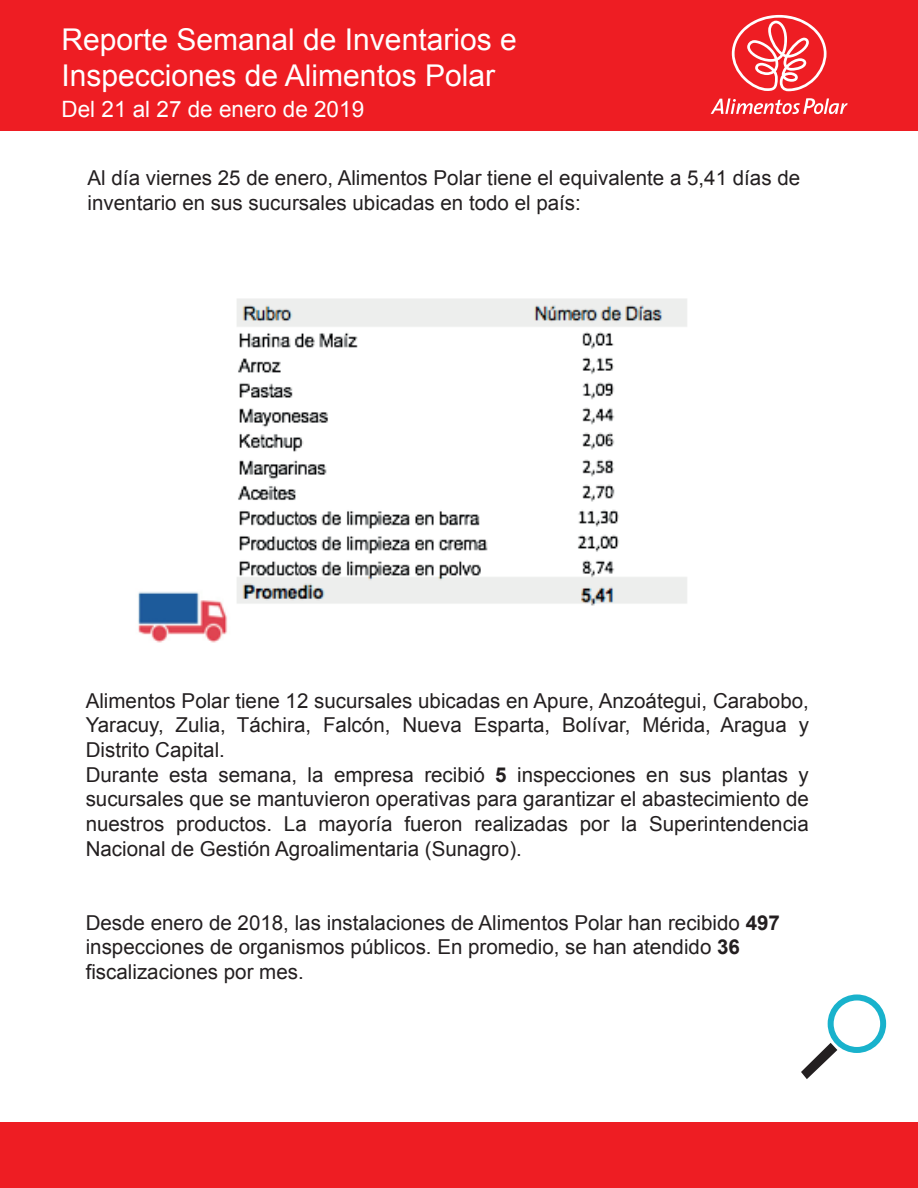
<style>
.page{position:relative;width:918px;height:1188px;background:#fff}
.page>*{position:absolute;margin:0;border:0;box-sizing:border-box;transform-origin:0 0}
.t1{font:30px/36px "Arial";color:#fff}
.t2{font:22.5px "Arial";color:#fff}
.t3{font:20.55px/24.6px "Arial";color:#231f20}
.s1{font-weight:700}
</style>
<div class="page">
<div style="left:0;top:0;width:918px;height:131px;background:#ee1d23"></div>
<svg style="left:732px;top:15px;width:95px;height:76px"></svg>
<svg style="left:711px;top:98px;width:137px;height:16px"></svg>
<div style="left:0;top:1123px;width:918px;height:65px;background:#ee1d23"></div>
<div style="left:828px;top:994px;width:58px;height:59px;border:6px solid #19b2cc;border-radius:50%"></div>
<svg style="left:801px;top:1043px;width:36px;height:36px"></svg>
<img style="left:138px;top:299px;width:549px;height:344px">
<h1 class="t1" style="left:61px;top:22px;width:457px">Reporte Semanal de Inventarios e<br>Inspecciones de Alimentos Polar</h1>
<p class="t2" style="left:61px;top:95px;width:304px">Del 21 al 27 de enero de 2019</p>
<p class="t3" style="left:88px;top:166px;width:714px">Al día viernes 25 de enero, Alimentos Polar tiene el equivalente a 5,41 días de inventario en sus sucursales ubicadas en todo el país:</p>
<p class="t3" style="left:86px;top:689px;width:725px">Alimentos Polar tiene 12 sucursales ubicadas en Apure, Anzoátegui, Carabobo, Yaracuy, Zulia, Táchira, Falcón, Nueva Esparta, Bolívar, Mérida, Aragua y Distrito Capital.<br>Durante esta semana, la empresa recibió <span class="s1">5</span> inspecciones en sus plantas y sucursales que se mantuvieron operativas para garantizar el abastecimiento de nuestros productos. La mayoría fueron realizadas por la Superintendencia Nacional de Gestión Agroalimentaria (Sunagro).</p>
<p class="t3" style="left:86px;top:910px;width:696px">Desde enero de 2018, las instalaciones de Alimentos Polar han recibido <span class="s1">497 </span>inspecciones de organismos públicos. En promedio, se han atendido <span class="s1">36 </span>fiscalizaciones por mes.</p>
</div>
